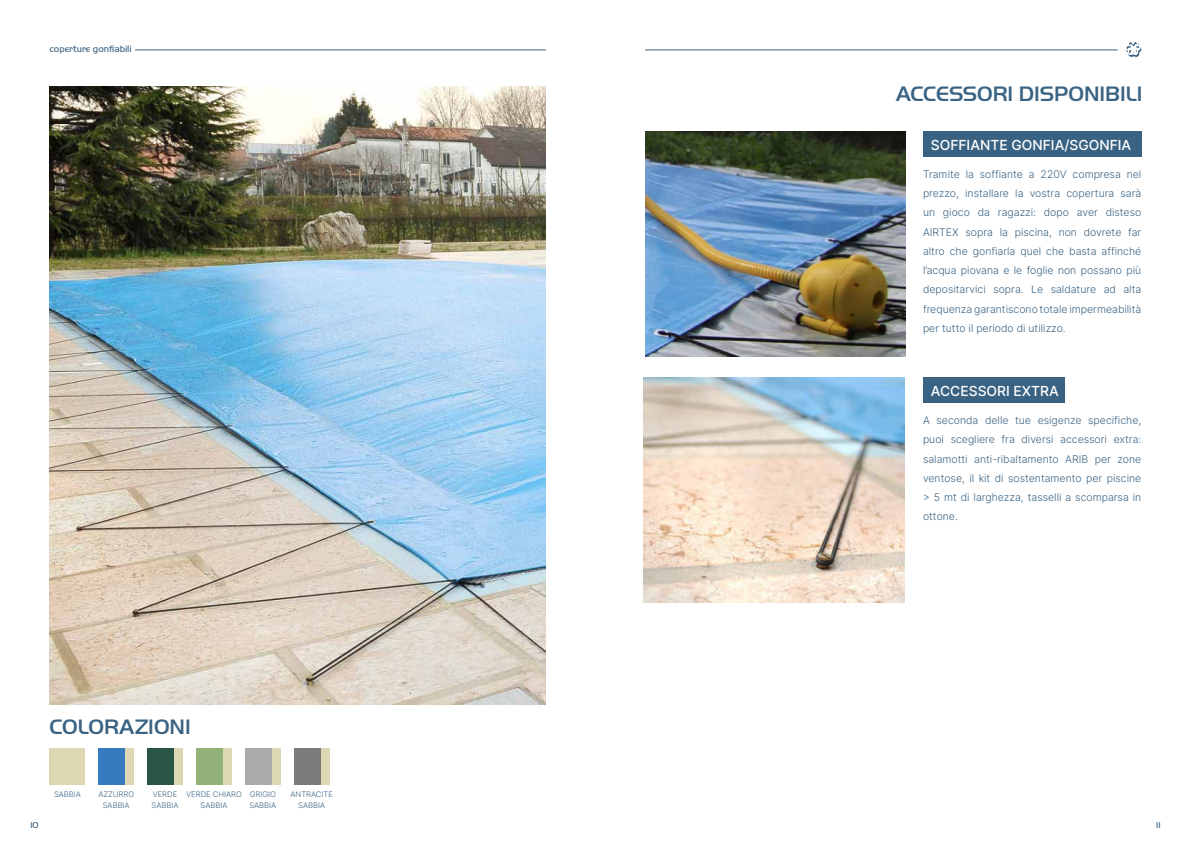
<style>
.page{position:relative;width:1191px;height:856px;background:#fff}
.page>*{position:absolute;margin:0;border:0;box-sizing:border-box;transform-origin:0 0}
.t1{font:500 21.7px "Handel Got D";color:#3a6383}
.t2{font:13.83px "Inter";color:#fff}
.t3{font:300 10.5px/19.2px "Inter";color:#3a6383;text-align:justify}
.t4{font:300 9.62px "Handel Got D";color:#3a6383}
.t5{font:300 8.75px "Handel Got D";color:#3a6383}
.t6{font:300 7.7px/10.2px "Inter";color:#3a6383;text-align:center}
</style>
<div class="page">
<hr style="left:645px;top:50px;width:472px;height:1px;background:#3a6383">
<hr style="left:135px;top:50px;width:411px;height:1px;background:#3a6383">
<svg style="left:1126px;top:42px;width:16px;height:15px"></svg>
<div style="left:923px;top:131px;width:218px;height:26px;background:#3a6383"></div>
<div style="left:923px;top:378px;width:141px;height:25px;background:#3a6383"></div>
<img style="left:50px;top:86px;width:496px;height:618px">
<img style="left:644px;top:378px;width:260px;height:225px">
<img style="left:645px;top:131px;width:260px;height:225px">
<div style="left:50px;top:749px;width:35px;height:36px;background:#ddd7b3"></div>
<div style="left:98px;top:749px;width:36px;height:36px;background:#ddd7b3"></div>
<div style="left:147px;top:749px;width:36px;height:36px;background:#ddd7b3"></div>
<div style="left:196px;top:749px;width:36px;height:36px;background:#ddd7b3"></div>
<div style="left:245px;top:749px;width:36px;height:36px;background:#ddd7b3"></div>
<div style="left:294px;top:749px;width:35px;height:36px;background:#ddd7b3"></div>
<div style="left:98px;top:749px;width:27px;height:36px;background:#377ac0"></div>
<div style="left:147px;top:749px;width:26px;height:36px;background:#295546"></div>
<div style="left:196px;top:749px;width:26px;height:36px;background:#92b178"></div>
<div style="left:245px;top:749px;width:26px;height:36px;background:#aaa"></div>
<div style="left:294px;top:749px;width:26px;height:36px;background:#7c7b7b"></div>
<p class="t4" style="left:50px;top:43px;width:84px">coperture gonfiabili</p>
<h1 class="t1" style="left:50px;top:715px;width:143px">COLORAZIONI</h1>
<p class="t6" style="left:54px;top:789px;width:28px">SABBIA</p>
<p class="t6" style="left:98px;top:789px;width:37px">AZZURRO<br>SABBIA</p>
<p class="t6" style="left:151px;top:789px;width:28px;text-align:left">VERDE<br>SABBIA</p>
<p class="t6" style="left:186px;top:789px;width:57px">VERDE CHIARO<br>SABBIA</p>
<p class="t6" style="left:249px;top:789px;width:28px;text-align:left">GRIGIO<br>SABBIA</p>
<p class="t6" style="left:290px;top:789px;width:44px">ANTRACITE<br>SABBIA</p>
<h1 class="t1" style="left:896px;top:81px;width:248px">ACCESSORI DISPONIBILI</h1>
<h2 class="t2" style="left:931px;top:135px;width:202px">SOFFIANTE GONFIA/SGONFIA</h2>
<p class="t3" style="left:923px;top:164px;width:220px">Tramite la soffiante a 220V compresa nel prezzo, installare la vostra copertura sarà un gioco da ragazzi: dopo aver disteso AIRTEX sopra la piscina, non dovrete far altro che gonfiarla quel che basta affinché l’acqua piovana e le foglie non possano più depositarvici sopra. Le saldature ad alta frequenza garantiscono totale impermeabilità per tutto il periodo di utilizzo.</p>
<h2 class="t2" style="left:931px;top:381px;width:129px">ACCESSORI EXTRA</h2>
<p class="t3" style="left:923px;top:410px;width:220px">A seconda delle tue esigenze specifiche, puoi scegliere fra diversi accessori extra: salamotti anti-ribaltamento ARIB per zone ventose, il kit di sostentamento per piscine &gt; 5 mt di larghezza, tasselli a scomparsa in ottone.</p>
<p class="t5" style="left:30px;top:820px;width:10px">10</p>
<p class="t5" style="left:1156px;top:820px;width:6px">11</p>
</div>
